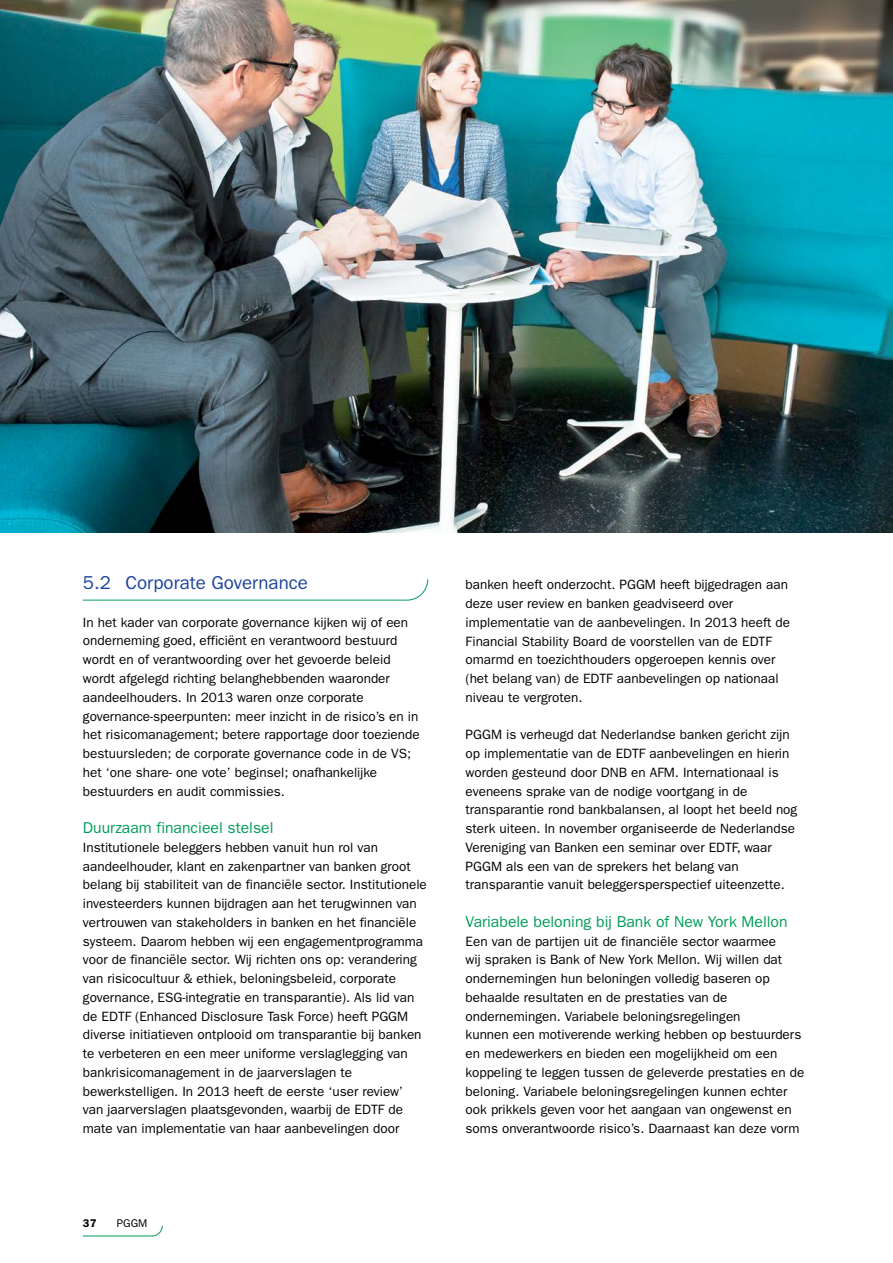
<style>
.page{position:relative;width:893px;height:1263px;background:#fff}
.page>*{position:absolute;margin:0;border:0;box-sizing:border-box;transform-origin:0 0}
.t1{font:18.75px "ITC Franklin Gothic Std";color:#1c449c}
.t2{font:15.75px "ITC Franklin Gothic Std";color:#009d57}
.t3{font:13.5px/18.8px "ITC Franklin Gothic Std";color:#000}
.t4{font:11.25px "ITC Franklin Gothic Std";color:#000}
.t5{font:600 11.25px "ITC Franklin Gothic Std";color:#000}
</style>
<div class="page">
<svg style="left:83px;top:1225px;width:80px;height:11px"></svg>
<svg style="left:82px;top:579px;width:346px;height:22px"></svg>
<img style="left:0;top:0;width:893px;height:533px">
<h1 class="t1" style="left:83px;top:572px;width:227px">5.2 Corporate Governance</h1>
<p class="t3" style="left:83px;top:613px;width:338px">In het kader van corporate governance kijken wij of een onderneming goed, efficiënt en verantwoord bestuurd wordt en of verantwoording over het gevoerde beleid wordt afgelegd richting belanghebbenden waaronder aandeelhouders. In 2013 waren onze corporate governance-speerpunten: meer inzicht in de risico’s en in het risicomanagement; betere rapportage door toeziende bestuursleden; de corporate governance code in de VS; het ‘one share- one vote’ beginsel; onafhankelijke bestuurders en audit commissies.</p>
<p class="t2" style="left:83px;top:819px;width:192px">Duurzaam financieel stelsel</p>
<p class="t3" style="left:83px;top:838px;width:345px">Institutionele beleggers hebben vanuit hun rol van aandeelhouder, klant en zakenpartner van banken groot belang bij stabiliteit van de financiële sector. Institutionele investeerders kunnen bijdragen aan het terugwinnen van vertrouwen van stakeholders in banken en het financiële systeem. Daarom hebben wij een engagementprogramma voor de financiële sector. Wij richten ons op: verandering van risicocultuur &amp; ethiek, beloningsbeleid, corporate governance, ESG-integratie en transparantie). Als lid van de EDTF (Enhanced Disclosure Task Force) heeft PGGM diverse initiatieven ontplooid om transparantie bij banken te verbeteren en een meer uniforme verslaglegging van bankrisicomanagement in de jaarverslagen te bewerkstelligen. In 2013 heeft de eerste ‘user review’ van jaarverslagen plaatsgevonden, waarbij de EDTF de mate van implementatie van haar aanbevelingen door</p>
<p class="t5" style="left:83px;top:1216px;width:15px">37</p>
<p class="t4" style="left:117px;top:1216px;width:32px">PGGM</p>
<p class="t3" style="left:466px;top:575px;width:326px">banken heeft onderzocht. PGGM heeft bijgedragen aan deze user review en banken geadviseerd over implementatie van de aanbevelingen. In 2013 heeft de Financial Stability Board de voorstellen van de EDTF omarmd en toezichthouders opgeroepen kennis over (het belang van) de EDTF aanbevelingen op nationaal niveau te vergroten.</p>
<p class="t3" style="left:466px;top:725px;width:333px">PGGM is verheugd dat Nederlandse banken gericht zijn op implementatie van de EDTF aanbevelingen en hierin worden gesteund door DNB en AFM. Internationaal is eveneens sprake van de nodige voortgang in de transparantie rond bankbalansen, al loopt het beeld nog sterk uiteen. In november organiseerde de Nederlandse Vereniging van Banken een seminar over EDTF, waar PGGM als een van de sprekers het belang van transparantie vanuit beleggersperspectief uiteenzette.</p>
<p class="t2" style="left:466px;top:912px;width:323px">Variabele beloning bij Bank of New York Mellon</p>
<p class="t3" style="left:466px;top:932px;width:340px">Een van de partijen uit de financiële sector waarmee<br>wij spraken is Bank of New York Mellon. Wij willen dat ondernemingen hun beloningen volledig baseren op behaalde resultaten en de prestaties van de ondernemingen. Variabele beloningsregelingen<br>kunnen een motiverende werking hebben op bestuurders en medewerkers en bieden een mogelijkheid om een koppeling te leggen tussen de geleverde prestaties en de beloning. Variabele beloningsregelingen kunnen echter ook prikkels geven voor het aangaan van ongewenst en soms onverantwoorde risico’s. Daarnaast kan deze vorm</p>
</div>
